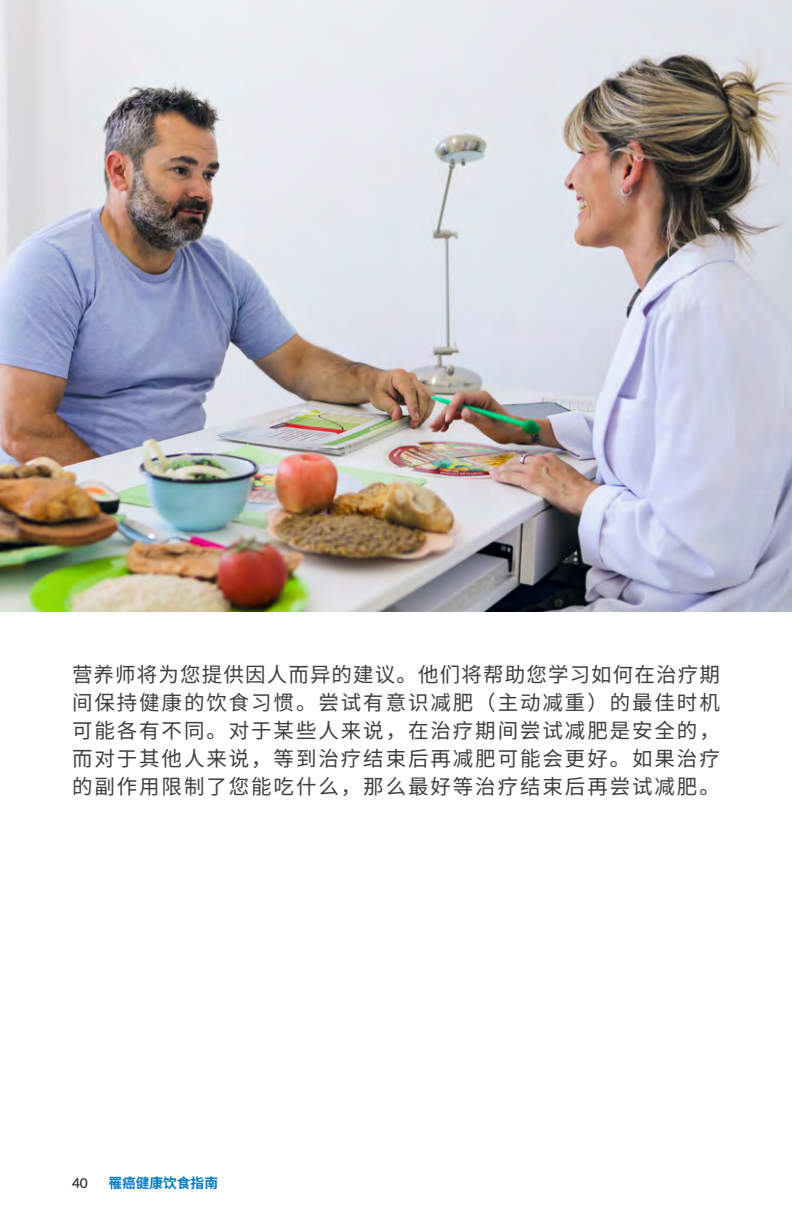
<style>
.page{position:relative;width:792px;height:1224px;background:#fff}
.page>*{position:absolute;margin:0;border:0;box-sizing:border-box;transform-origin:0 0}
.Body_Copy{font:20.4px/28px "Noto Sans SC";letter-spacing:.095em;color:#3e3e3f;text-align:justify}
.t1{font:700 13.6px "Noto Sans SC";color:#0079c2}
.t2{font:500 13.6px "Lato";color:#231f20}
</style>
<div class="page">
<img style="left:0;top:0;width:792px;height:612px">
<p class="Body_Copy" style="left:72px;top:661px;width:650px">营养师将为您提供因人而异的建议。他们将帮助您学习如何在治疗期间保持健康的饮食习惯。尝试有意识减肥（主动减重）的最佳时机可能各有不同。对于某些人来说，在治疗期间尝试减肥是安全的，而对于其他人来说，等到治疗结束后再减肥可能会更好。如果治疗的副作用限制了您能吃什么，那么最好等治疗结束后再尝试减肥。</p>
<p class="t2" style="left:72px;top:1173px;width:17px">40</p>
<p class="t1" style="left:108px;top:1175px;width:111px">罹癌健康饮食指南</p>
</div>
